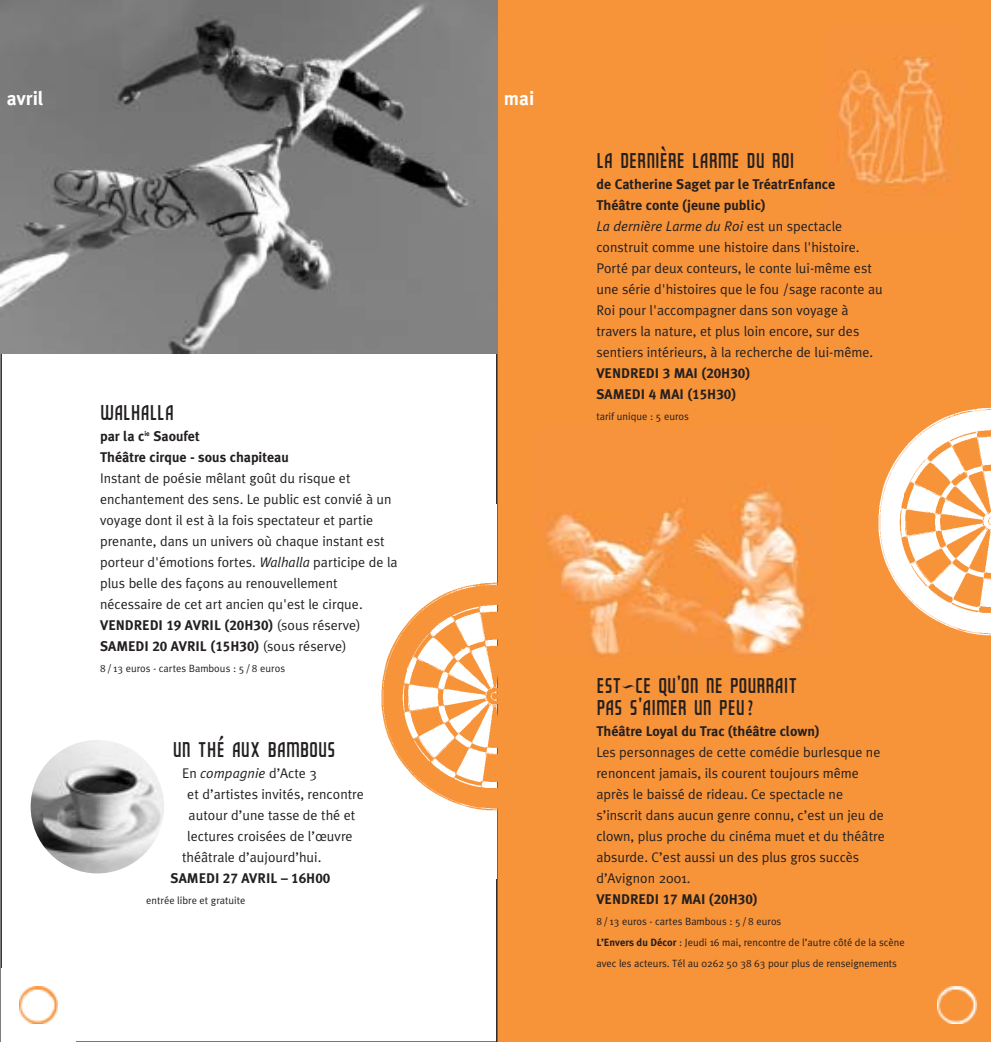
<style>
.page{position:relative;width:991px;height:1042px;background:#fff}
.page>*{position:absolute;margin:0;border:0;box-sizing:border-box;transform-origin:0 0}
.t1{font:28px/21px "Polytone Reliant";color:#231f1f}
.t2{font:700 19.25px "Meta Plus";color:#fff}
.t3{font:14px/21px "Meta Plus Normal";color:#231f1f}
.t4{font:14px/21px "Meta Plus Bold Caps";color:#231f1f}
.t5{font:700 14px/21px "Meta Plus";color:#231f1f}
.t6{font:10.5px/21px "Meta Plus Normal";color:#231f1f}
.s1{font-style:italic}
.s2{font-family:"Meta Plus Normal"}
.s3{font-family:"Meta Plus";font-weight:700}
</style>
<div class="page">
<div style="left:497px;top:0;width:493px;height:1041px;background:#f79339"></div>
<img style="left:19px;top:986px;width:39px;height:37px">
<img style="left:937px;top:986px;width:39px;height:37px">
<img style="left:823px;top:55px;width:125px;height:131px">
<img style="left:381px;top:582px;width:116px;height:229px">
<img style="left:1px;top:0;width:496px;height:353px">
<img style="left:31px;top:739px;width:133px;height:134px;border-radius:50%">
<img style="left:534px;top:484px;width:275px;height:173px">
<img style="left:878px;top:408px;width:112px;height:228px">
<h2 class="t2" style="left:7px;top:90px;width:38px">avril</h2>
<h1 class="t1" style="left:100px;top:400px;width:75px">WALHALLA</h1>
<p class="t5" style="left:100px;top:426px;width:190px">par la c<sup>ie</sup> Saoufet<br>Théâtre cirque - sous chapiteau</p>
<p class="t3" style="left:100px;top:469px;width:299px">Instant de poésie mêlant goût du risque et enchantement des sens. Le public est convié à un voyage dont il est à la fois spectateur et partie prenante, dans un univers où chaque instant est porteur d'émotions fortes. <span class="s1">Walhalla</span> participe de la plus belle des façons au renouvellement nécessaire de cet art ancien qu'est le cirque.</p>
<p class="t4" style="left:100px;top:615px;width:262px">VENDREDI 19 AVRIL (20H30) <span class="s2">(sous réserve)<br></span>SAMEDI 20 AVRIL (15H30) <span class="s2">(sous réserve)</span></p>
<p class="t6" style="left:100px;top:659px;width:186px">8/ 13 euros - cartes Bambous : 5 / 8 euros</p>
<h1 class="t1" style="left:173px;top:736px;width:164px">UN THÉ AUX BAMBOUS</h1>
<p class="t3" style="left:182px;top:763px;width:136px">En <span class="s1">compagnie</span> d’Acte 3</p>
<p class="t3" style="left:187px;top:784px;width:178px">et d’artistes invités, rencontre</p>
<p class="t3" style="left:189px;top:805px;width:168px">autour d’une tasse de thé et</p>
<p class="t3" style="left:187px;top:826px;width:167px">lectures croisées de l’œuvre</p>
<p class="t3" style="left:182px;top:847px;width:141px">théâtrale d’aujourd’hui.</p>
<p class="t4" style="left:171px;top:867px;width:161px">SAMEDI 27 AVRIL – 16H00</p>
<p class="t6" style="left:146px;top:890px;width:101px">entrée libre et gratuite</p>
<h2 class="t2" style="left:504px;top:90px;width:32px">mai</h2>
<h1 class="t1" style="left:596px;top:148px;width:199px">LA DERNIÈRE LARME DU ROI</h1>
<p class="t5" style="left:596px;top:174px;width:240px">de Catherine Saget par le TréatrEnfance<br>Théâtre conte (jeune public)</p>
<p class="t3" style="left:596px;top:217px;width:288px"><span class="s1">La dernière Larme du Roi</span> est un spectacle construit comme une histoire dans l'histoire.<br>Porté par deux conteurs, le conte lui-même est une série d'histoires que le fou /sage raconte au Roi pour l'accompagner dans son voyage à travers la nature, et plus loin encore, sur des sentiers intérieurs, à la recherche de lui-même.</p>
<p class="t4" style="left:596px;top:363px;width:155px">VENDREDI 3 MAI (20H30)<br>SAMEDI 4 MAI (15H30)</p>
<p class="t6" style="left:596px;top:407px;width:94px">tarif unique : 5 euros</p>
<h1 class="t1" style="left:596px;top:673px;width:202px">EST-CE QU’ON NE POURRAIT<br>PAS S’AIMER UN PEU?</h1>
<p class="t5" style="left:596px;top:720px;width:225px">Théâtre Loyal du Trac (théâtre clown)</p>
<p class="t3" style="left:596px;top:742px;width:290px">Les personnages de cette comédie burlesque ne renoncent jamais, ils courent toujours même après le baissé de rideau. Ce spectacle ne s’inscrit dans aucun genre connu, c’est un jeu de clown, plus proche du cinéma muet et du théâtre absurde. C’est aussi un des plus gros succès d’Avignon 2001.</p>
<p class="t4" style="left:596px;top:888px;width:163px">VENDREDI 17 MAI (20H30)</p>
<p class="t6" style="left:596px;top:911px;width:310px">8/ 13 euros - cartes Bambous : 5 / 8 euros<br><span class="s3">L’Envers du Décor</span> : Jeudi 16 mai, rencontre de l’autre côté de la scène avec les acteurs. Tél au 0262 50 38 63 pour plus de renseignements</p>
</div>
